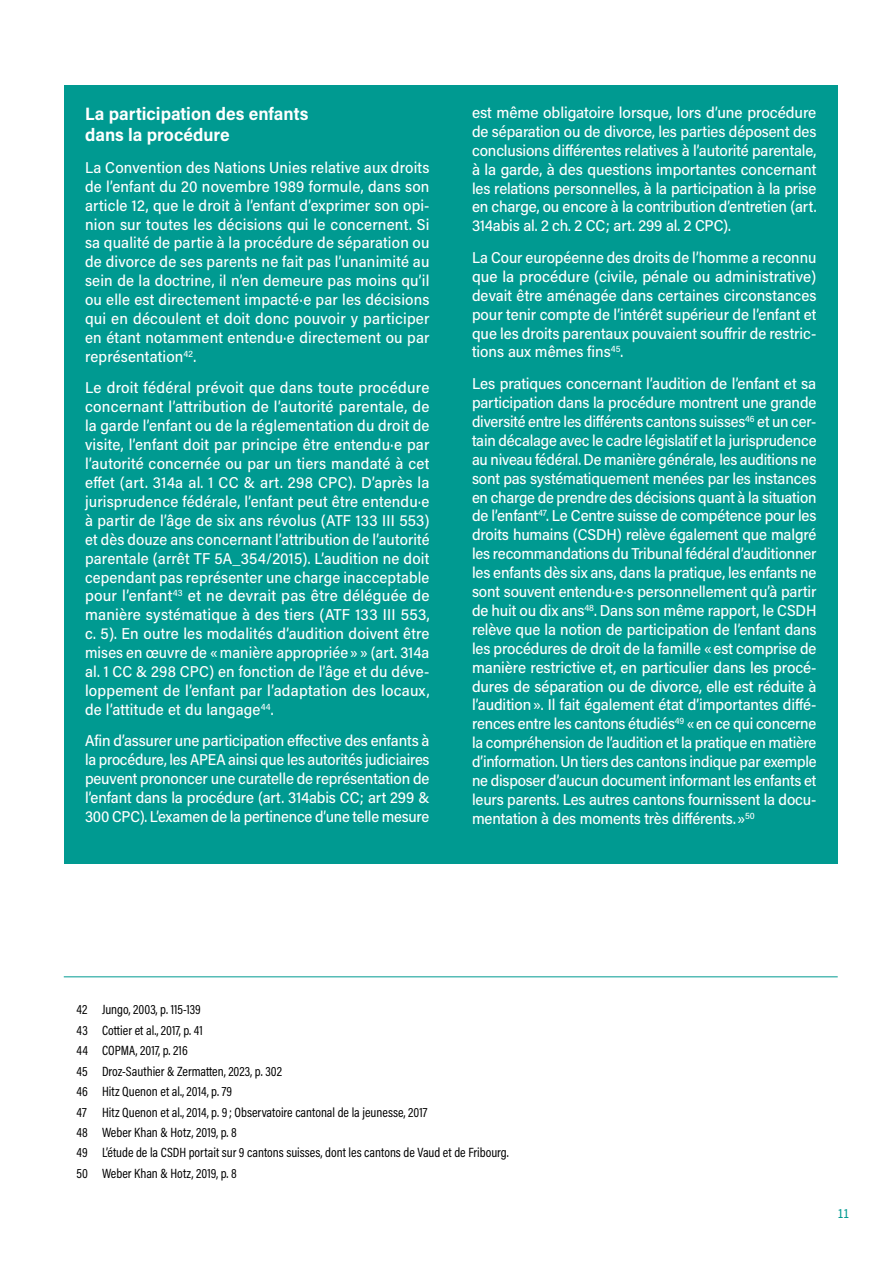
<style>
.page{position:relative;width:893px;height:1263px;background:#fff}
.page>*{position:absolute;margin:0;border:0;box-sizing:border-box;transform-origin:0 0}
.t1{font:700 18px/21.6px "Acumin Pro Semi Cond";color:#fff}
.t2{font:500 15.75px/18.9px "Acumin Pro Semi Cond";color:#fff;text-align:justify}
.t3{font:13.5px/20.4px "Acumin Pro Cond";color:#000}
.t4{font:500 13.5px "Acumin Pro Cond";color:#009a91}
</style>
<div class="page">
<div style="left:64px;top:85px;width:774px;height:778px;background:#009a91"></div>
<hr style="left:64px;top:976px;width:774px;height:1px;background:#009a91">
<p class="t1" style="left:85px;top:102px;width:225px">La participation des enfants dans la procédure</p>
<p class="t2" style="left:85px;top:157px;width:346px">La Convention des Nations Unies relative aux droits de l’enfant du 20 novembre 1989 formule, dans son article 12, que le droit à l’enfant d’exprimer son opi&shy;nion sur toutes les décisions qui le concernent. Si sa qualité de partie à la procédure de séparation ou de divorce de ses parents ne fait pas l’unanimité au sein de la doctrine, il n’en demeure pas moins qu’il ou elle est directement impacté∙e par les décisions qui en découlent et doit donc pouvoir y participer en étant notamment entendu∙e directement ou par représentation<sup>42</sup>.</p>
<p class="t2" style="left:85px;top:378px;width:346px">Le droit fédéral prévoit que dans toute procédure concernant l’attribution de l’autorité parentale, de la garde l’enfant ou de la réglementation du droit de visite, l’enfant doit par principe être entendu∙e par l’autorité concernée ou par un tiers mandaté à cet effet (art. 314a al. 1 CC &amp; art. 298 CPC). D’après la jurisprudence fédérale, l’enfant peut être entendu∙e à partir de l’âge de six ans révolus (ATF 133 III 553) et dès douze ans concernant l’attribution de l’autorité parentale (arrêt TF 5A_354/2015). L’audition ne doit cependant pas représenter une charge inacceptable pour l’enfant<sup>43</sup> et ne devrait pas être déléguée de manière systématique à des tiers (ATF 133 III 553, c. 5). En outre les modalités d’audition doivent être mises en œuvre de «manière appropriée » » (art. 314a al. 1 CC &amp; 298 CPC) en fonction de l’âge et du déve&shy;loppement de l’enfant par l’adaptation des locaux, de l’attitude et du langage<sup>44</sup>.</p>
<p class="t2" style="left:85px;top:731px;width:346px">Afin d’assurer une participation effective des enfants à la procédure, les APEA ainsi que les autorités judiciaires peuvent prononcer une curatelle de représentation de l’enfant dans la procédure (art. 314abis CC; art 299 &amp; 300 CPC). L’examen de la pertinence d’une telle mesure</p>
<p class="t2" style="left:472px;top:102px;width:346px">est même obligatoire lorsque, lors d’une procédure de séparation ou de divorce, les parties déposent des conclusions différentes relatives à l’autorité parentale, à la garde, à des questions importantes concernant les relations personnelles, à la participation à la prise en charge, ou encore à la contribution d’entretien (art.<br>314abis al. 2 ch. 2 CC; art. 299 al. 2 CPC).</p>
<p class="t2" style="left:472px;top:247px;width:346px">La Cour européenne des droits de l’homme a reconnu que la procédure (civile, pénale ou administrative) devait être aménagée dans certaines circonstances pour tenir compte de l’intérêt supérieur de l’enfant et que les droits parentaux pouvaient souffrir de restric&shy;tions aux mêmes fins<sup>45</sup>.</p>
<p class="t2" style="left:472px;top:373px;width:346px">Les pratiques concernant l’audition de l’enfant et sa participation dans la procédure montrent une grande diversité entre les différents cantons suisses<sup>46</sup> et un cer&shy;tain décalage avec le cadre législatif et la jurisprudence au niveau fédéral. De manière générale, les auditions ne sont pas systématiquement menées par les instances en charge de prendre des décisions quant à la situation de l’enfant<sup>47</sup>. Le Centre suisse de compétence pour les droits humains (CSDH) relève également que malgré les recommandations du Tribunal fédéral d’auditionner les enfants dès six ans, dans la pratique, les enfants ne sont souvent entendu∙e∙s personnellement qu’à partir de huit ou dix ans<sup>48</sup>. Dans son même rapport, le CSDH relève que la notion de participation de l’enfant dans les procédures de droit de la famille «est comprise de manière restrictive et, en particulier dans les procé&shy;dures de séparation ou de divorce, elle est réduite à l’audition». Il fait également état d’importantes diffé&shy;rences entre les cantons étudiés<sup>49</sup> «en ce qui concerne la compréhension de l’audition et la pratique en matière d’information. Un tiers des cantons indique par exemple ne disposer d’aucun document informant les enfants et leurs parents. Les autres cantons fournissent la docu&shy;mentation à des moments très différents.»<sup>50</sup></p>
<p class="t3" style="left:77px;top:999px;width:434px">42 Jungo, 2003, p. 115‑139<br>43 Cottier et al., 2017, p. 41<br>44 COPMA, 2017, p. 216<br>45 Droz-Sauthier &amp; Zermatten, 2023, p. 302<br>46 Hitz Quenon et al., 2014, p. 79<br>47 Hitz Quenon et al., 2014, p. 9 ; Observatoire cantonal de la jeunesse, 2017<br>48 Weber Khan &amp; Hotz, 2019, p. 8<br>49 L’étude de la CSDH portait sur 9 cantons suisses, dont les cantons de Vaud et de Fribourg.<br>50 Weber Khan &amp; Hotz, 2019, p. 8</p>
<p class="t4" style="left:838px;top:1204px;width:13px">11</p>
</div>
